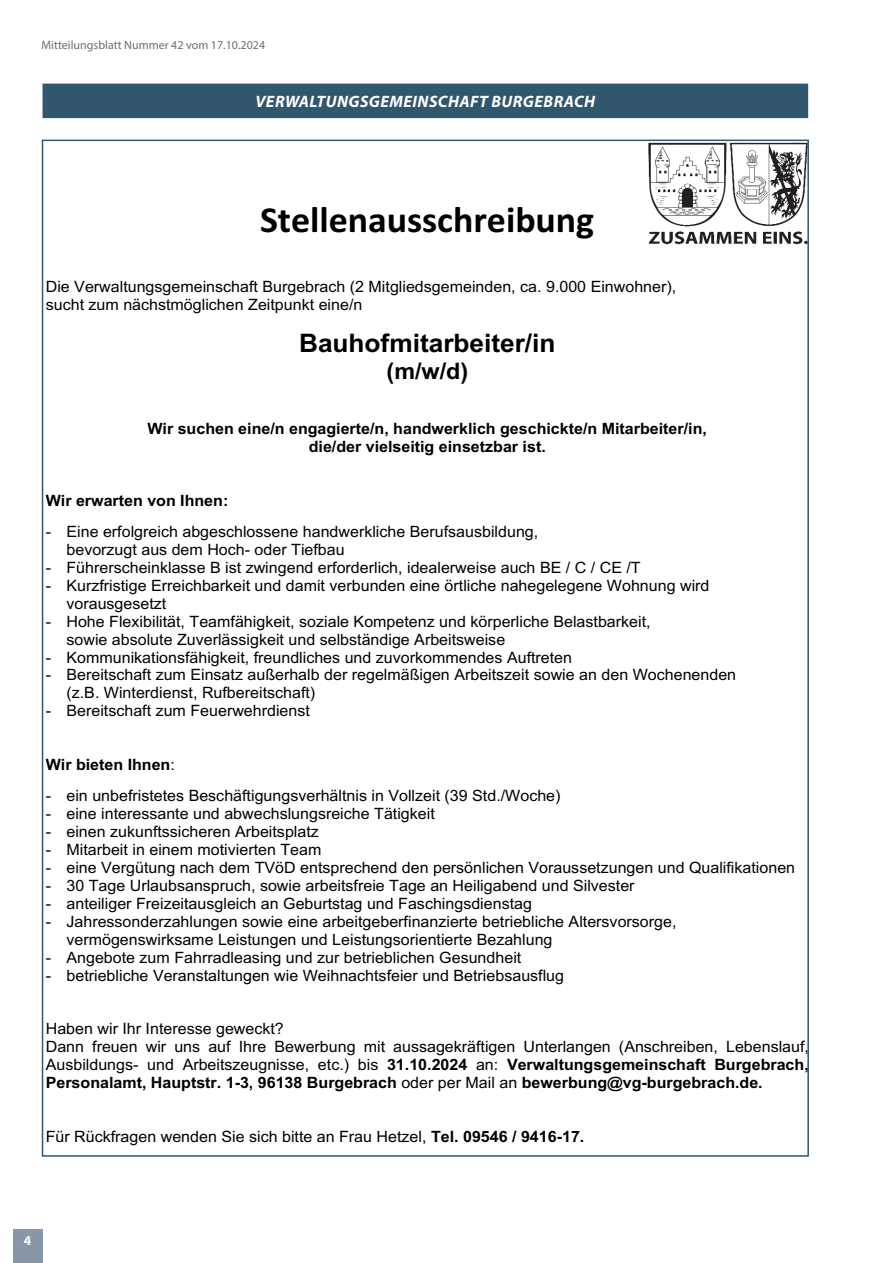
<style>
.page{position:relative;width:872px;height:1263px;background:#fff}
.page>*{position:absolute;margin:0;border:0;box-sizing:border-box;transform-origin:0 0}
.t1{font:700 36.9px "Calibri";color:#000}
.t2{font:700 25.5px "Arial";color:#000}
.t3{font:700 22.65px "Arial";color:#000}
.Rubrik{font:italic 700 16.5px "Myriad Pro";letter-spacing:.03em;color:#fff}
.t4{font:15.6px/18px "Arial";color:#000}
.t5{font:700 15.6px/18px "Arial";color:#000;text-align:center}
.t6{font:700 13.5px "Myriad Pro";color:#fff}
.t7{font:12px "Myriad Pro";color:#6c6d70}
.s1{font-weight:400}
.s2{font-weight:700}
</style>
<div class="page">
<div style="left:43px;top:84px;width:765px;height:34px;background:#31576f"></div>
<img style="left:648px;top:143px;width:158px;height:102px">
<div style="left:13px;top:1229px;width:30px;height:34px;background:#8797a8"></div>
<p class="t7" style="left:41px;top:38px;width:225px">Mitteilungsblatt Nummer 42 vom 17.10.2024</p>
<p class="Rubrik" style="left:255px;top:91px;width:341px">VERWALTUNGSGEMEINSCHAFT BURGEBRACH</p>
<p class="t1" style="left:260px;top:194px;width:336px">Stellenausschreibung</p>
<p class="t4" style="left:46px;top:278px;width:632px">Die Verwaltungsgemeinschaft Burgebrach (2 Mitgliedsgemeinden, ca. 9.000 Einwohner), sucht zum nächstmöglichen Zeitpunkt eine/n</p>
<p class="t2" style="left:299px;top:325px;width:258px">Bauhofmitarbeiter/in</p>
<p class="t3" style="left:386px;top:355px;width:83px">(m/w/d)</p>
<p class="t5" style="left:147px;top:420px;width:561px">Wir suchen eine/n engagierte/n, handwerklich geschickte/n Mitarbeiter/in, die/der vielseitig einsetzbar ist.</p>
<p class="t5" style="left:46px;top:492px;width:184px">Wir erwarten von Ihnen:</p>
<p class="t4" style="left:66px;top:522px;width:473px;text-indent:-21px">- Eine erfolgreich abgeschlossene handwerkliche Berufsausbildung, bevorzugt aus dem Hoch- oder Tiefbau</p>
<p class="t4" style="left:46px;top:558px;width:596px">- Führerscheinklasse B ist zwingend erforderlich, idealerweise auch BE / C / CE /T</p>
<p class="t4" style="left:66px;top:576px;width:644px;text-indent:-21px">- Kurzfristige Erreichbarkeit und damit verbunden eine örtliche nahegelegene Wohnung wird vorausgesetzt</p>
<p class="t4" style="left:66px;top:612px;width:585px;text-indent:-21px">- Hohe Flexibilität, Teamfähigkeit, soziale Kompetenz und körperliche Belastbarkeit, sowie absolute Zuverlässigkeit und selbständige Arbeitsweise</p>
<p class="t4" style="left:46px;top:648px;width:528px">- Kommunikationsfähigkeit, freundliches und zuvorkommendes Auftreten</p>
<p class="t4" style="left:66px;top:666px;width:671px;text-indent:-21px">- Bereitschaft zum Einsatz außerhalb der regelmäßigen Arbeitszeit sowie an den Wochenenden (z.B. Winterdienst, Rufbereitschaft)</p>
<p class="t4" style="left:46px;top:702px;width:266px">- Bereitschaft zum Feuerwehrdienst</p>
<p class="t5" style="left:46px;top:756px;width:131px">Wir bieten Ihnen<span class="s1">:</span></p>
<p class="t4" style="left:46px;top:786px;width:516px">- ein unbefristetes Beschäftigungsverhältnis in Vollzeit (39 Std./Woche)</p>
<p class="t4" style="left:46px;top:804px;width:390px">- eine interessante und abwechslungsreiche Tätigkeit</p>
<p class="t4" style="left:46px;top:822px;width:274px">- einen zukunftssicheren Arbeitsplatz</p>
<p class="t4" style="left:46px;top:840px;width:277px">- Mitarbeit in einem motivierten Team</p>
<p class="t4" style="left:46px;top:858px;width:751px">- eine Vergütung nach dem TVöD entsprechend den persönlichen Voraussetzungen und Qualifikationen</p>
<p class="t4" style="left:46px;top:876px;width:590px">- 30 Tage Urlaubsanspruch, sowie arbeitsfreie Tage an Heiligabend und Silvester</p>
<p class="t4" style="left:46px;top:894px;width:488px">- anteiliger Freizeitausgleich an Geburtstag und Faschingsdienstag</p>
<p class="t4" style="left:66px;top:912px;width:611px;text-indent:-21px">- Jahressonderzahlungen sowie eine arbeitgeberfinanzierte betriebliche Altersvorsorge, vermögenswirksame Leistungen und Leistungsorientierte Bezahlung</p>
<p class="t4" style="left:46px;top:948px;width:477px">- Angebote zum Fahrradleasing und zur betrieblichen Gesundheit</p>
<p class="t4" style="left:46px;top:966px;width:520px">- betriebliche Veranstaltungen wie Weihnachtsfeier und Betriebsausflug</p>
<p class="t4" style="left:46px;top:1020px;width:764px">Haben wir Ihr Interesse geweckt?<br>Dann freuen wir uns auf Ihre Bewerbung mit aussagekräftigen Unterlangen (Anschreiben, Lebenslauf, Ausbildungs- und Arbeitszeugnisse, etc.) bis <span class="s2">31.10.2024</span> an: <span class="s2">Verwaltungsgemeinschaft Burgebrach, Personalamt, Hauptstr. 1-3, 96138 Burgebrach</span> oder per Mail an <span class="s2">bewerbung@vg-burgebrach.de.</span></p>
<p class="t4" style="left:46px;top:1127px;width:540px">Für Rückfragen wenden Sie sich bitte an Frau Hetzel, <span class="s2">Tel. 09546 / 9416-17.</span></p>
<p class="t6" style="left:24px;top:1231px;width:9px">4</p>
</div>
